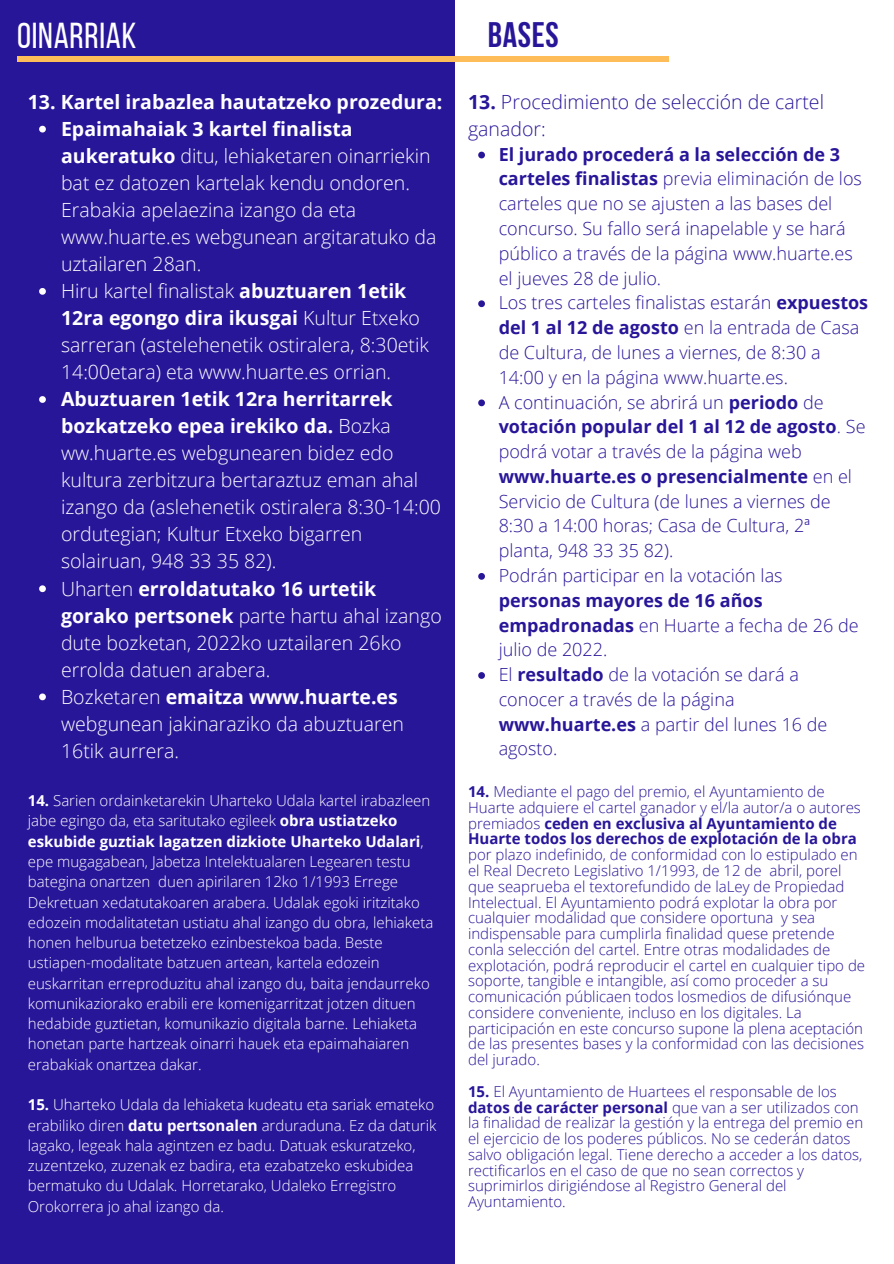
<style>
.page{position:relative;width:894px;height:1264px;background:#fff}
.page>*{position:absolute;margin:0;border:0;box-sizing:border-box;transform-origin:0 0}
.t1{font:36px "Bebas Neue";letter-spacing:.02em;color:#fff}
.t2{font:700 35.4px "Bebas Neue";letter-spacing:.02em;color:#281699}
.t3{font:300 19.5px/27px "Open Sans";color:#fff}
.t4{font:300 19.5px/27px "Open Sans";color:#281699}
.t5{font:700 19.5px "Open Sans";color:#fff}
.t6{font:300 18px/24.8px "Open Sans";color:#281699}
.t7{font:300 15px/15.8px "Open Sans";color:#281699}
.t8{font:300 15px/20.2px "Open Sans";color:#fff}
.s1{font-weight:700}
</style>
<div class="page">
<div style="left:0;top:0;width:454px;height:1263px;background:#281699"></div>
<svg style="left:39px;top:126px;width:7px;height:6px"></svg>
<svg style="left:39px;top:288px;width:7px;height:7px"></svg>
<svg style="left:39px;top:396px;width:7px;height:7px"></svg>
<svg style="left:39px;top:585px;width:7px;height:7px"></svg>
<svg style="left:39px;top:693px;width:7px;height:7px"></svg>
<svg style="left:478px;top:152px;width:7px;height:6px"></svg>
<svg style="left:478px;top:300px;width:7px;height:7px"></svg>
<svg style="left:478px;top:399px;width:7px;height:7px"></svg>
<svg style="left:478px;top:573px;width:7px;height:6px"></svg>
<svg style="left:478px;top:672px;width:7px;height:7px"></svg>
<hr style="left:17px;top:57px;width:651px;height:4px;background:#ffbd59">
<p class="t1" style="left:17px;top:21px;width:121px">OINARRIAK</p>
<p class="t2" style="left:487px;top:21px;width:72px">BASES</p>
<p class="t5" style="left:28px;top:88px;width:416px">13. Kartel irabazlea hautatzeko prozedura:</p>
<p class="t3" style="left:61px;top:115px;width:377px"><span class="s1">Epaimahaiak 3 kartel finalista aukeratuko</span> ditu, lehiaketaren oinarriekin bat ez datozen kartelak kendu ondoren.<br>Erabakia apelaezina izango da eta www.huarte.es webgunean argitaratuko da uztailaren 28an.</p>
<p class="t3" style="left:61px;top:277px;width:369px">Hiru kartel finalistak <span class="s1">abuztuaren 1etik 12ra egongo dira ikusgai</span> Kultur Etxeko sarreran (astelehenetik ostiralera, 8:30etik 14:00etara) eta www.huarte.es orrian.</p>
<p class="t3" style="left:61px;top:385px;width:381px"><span class="s1">Abuztuaren 1etik 12ra herritarrek bozkatzeko epea irekiko da.</span> Bozka ww.huarte.es webgunearen bidez edo kultura zerbitzura bertaraztuz eman ahal izango da (aslehenetik ostiralera 8:30-14:00 ordutegian; Kultur Etxeko bigarren solairuan, 948 33 35 82).</p>
<p class="t3" style="left:61px;top:574px;width:382px">Uharten <span class="s1">erroldatutako 16 urtetik gorako pertsonek</span> parte hartu ahal izango dute bozketan, 2022ko uztailaren 26ko errolda datuen arabera.</p>
<p class="t3" style="left:61px;top:682px;width:344px">Bozketaren <span class="s1">emaitza www.huarte.es </span>webgunean jakinaraziko da abuztuaren<br>16tik aurrera.</p>
<p class="t8" style="left:28px;top:790px;width:407px"><span class="s1">14.</span> Sarien ordainketarekin Uharteko Udala kartel irabazleen jabe egingo da, eta saritutako egileek <span class="s1">obra ustiatzeko eskubide guztiak lagatzen dizkiote Uharteko Udalari</span>, epe mugagabean, Jabetza Intelektualaren Legearen testu bategina onartzen duen apirilaren 12ko 1/1993 Errege Dekretuan xedatutakoaren arabera. Udalak egoki iritzitako edozein modalitatetan ustiatu ahal izango du obra, lehiaketa honen helburua betetzeko ezinbestekoa bada. Beste ustiapen-modalitate batzuen artean, kartela edozein euskarritan erreproduzitu ahal izango du, baita jendaurreko komunikaziorako erabili ere komenigarritzat jotzen dituen hedabide guztietan, komunikazio digitala barne. Lehiaketa honetan parte hartzeak oinarri hauek eta epaimahaiaren erabakiak onartzea dakar.</p>
<p class="t8" style="left:28px;top:1094px;width:410px"><span class="s1">15.</span> Uharteko Udala da lehiaketa kudeatu eta sariak emateko erabiliko diren <span class="s1">datu pertsonalen</span> arduraduna. Ez da daturik lagako, legeak hala agintzen ez badu. Datuak eskuratzeko, zuzentzeko, zuzenak ez badira, eta ezabatzeko eskubidea bermatuko du Udalak. Horretarako, Udaleko Erregistro Orokorrera jo ahal izango da.</p>
<p class="t4" style="left:468px;top:88px;width:357px"><span class="s1">13.</span> Procedimiento de selección de cartel ganador:</p>
<p class="t6" style="left:498px;top:141px;width:364px"><span class="s1">El jurado procederá a la selección de 3 carteles finalistas</span> previa eliminación de los carteles que no se ajusten a las bases del concurso. Su fallo será inapelable y se hará público a través de la página www.huarte.es el jueves 28 de julio.</p>
<p class="t6" style="left:498px;top:290px;width:371px">Los tres carteles finalistas estarán <span class="s1">expuestos del 1 al 12 de agosto</span> en la entrada de Casa de Cultura, de lunes a viernes, de 8:30 a 14:00 y en la página www.huarte.es.</p>
<p class="t6" style="left:498px;top:389px;width:368px">A continuación, se abrirá un <span class="s1">periodo</span> de <span class="s1">votación popular del 1 al 12 de agosto</span>. Se podrá votar a través de la página web <span class="s1">www.huarte.es o presencialmente</span> en el Servicio de Cultura (de lunes a viernes de 8:30 a 14:00 horas; Casa de Cultura, 2ª planta, 948 33 35 82).</p>
<p class="t6" style="left:498px;top:562px;width:361px">Podrán participar en la votación las <span class="s1">personas mayores de 16 años empadronadas</span> en Huarte a fecha de 26 de julio de 2022.</p>
<p class="t6" style="left:498px;top:661px;width:330px">El <span class="s1">resultado</span> de la votación se dará a conocer a través de la página <span class="s1">www.huarte.es</span> a partir del lunes 16 de agosto.</p>
<p class="t7" style="left:468px;top:783px;width:398px"><span class="s1">14.</span> Mediante el pago del premio, el Ayuntamiento de Huarte adquiere el cartel ganador y el/la autor/a o autores premiados <span class="s1">ceden en exclusiva al Ayuntamiento de Huarte todos los derechos de explotación de la obra </span>por plazo indefinido, de conformidad con lo estipulado en el Real Decreto Legislativo 1/1993, de 12 de abril, porel que seaprueba el textorefundido de laLey de Propiedad Intelectual. El Ayuntamiento podrá explotar la obra por cualquier modalidad que considere oportuna y sea indispensable para cumplirla finalidad quese pretende conla selección del cartel. Entre otras modalidades de explotación, podrá reproducir el cartel en cualquier tipo de soporte, tangible e intangible, así como proceder a su comunicación públicaen todos losmedios de difusiónque considere conveniente, incluso en los digitales. La participación en este concurso supone la plena aceptación de las presentes bases y la conformidad con las decisiones del jurado.</p>
<p class="t7" style="left:468px;top:1083px;width:396px"><span class="s1">15.</span> El Ayuntamiento de Huartees el responsable de los <span class="s1">datos de carácter personal</span> que van a ser utilizados con la finalidad de realizar la gestión y la entrega del premio en el ejercicio de los poderes públicos. No se cederán datos salvo obligación legal. Tiene derecho a acceder a los datos, rectificarlos en el caso de que no sean correctos y suprimirlos dirigiéndose al Registro General del Ayuntamiento.</p>
</div>
